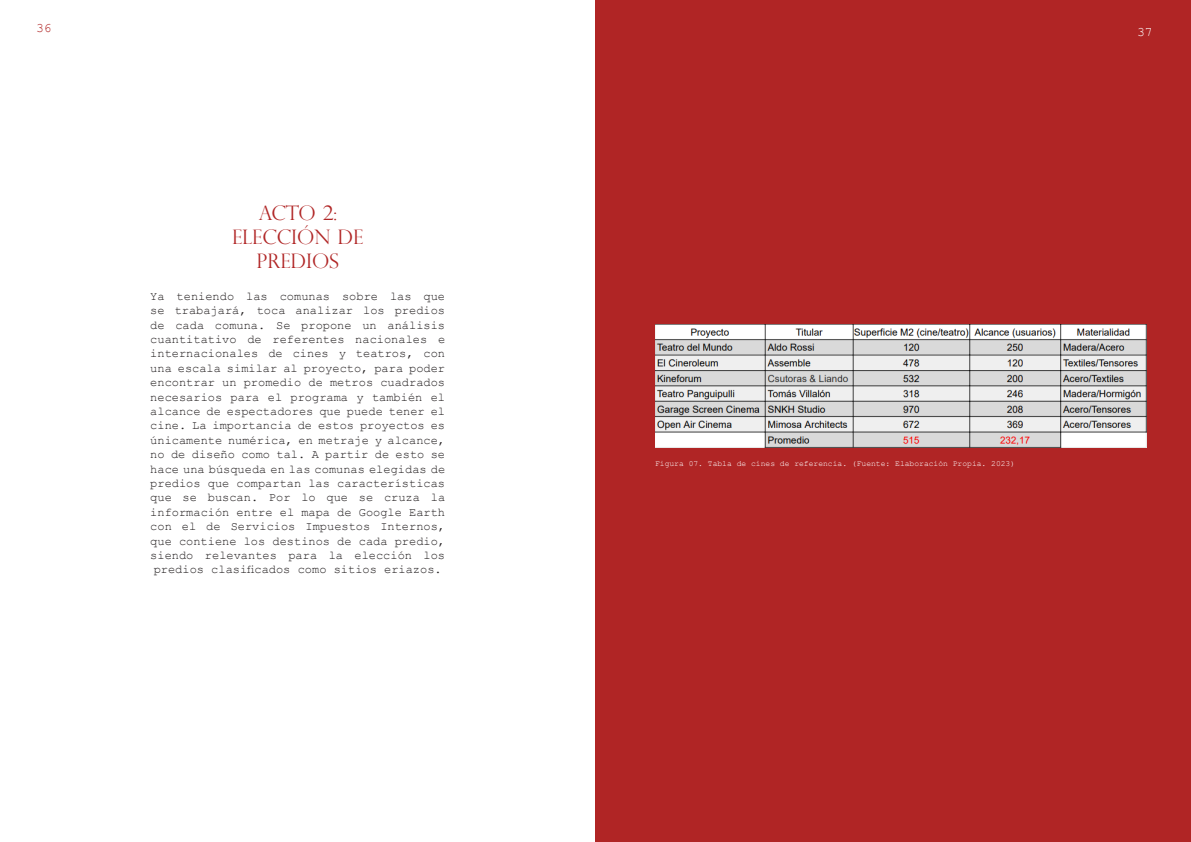
<style>
.page{position:relative;width:1191px;height:842px;background:#fff}
.page>*{position:absolute;margin:0;border:0;box-sizing:border-box;transform-origin:0 0}
.t1{font:300 20px "Perpetua Titling";color:#b02525}
.t2{font:13px "Courier New";color:#b02525}
.t3{font:13px "Courier New";color:#fff}
.t4{font:12px/14.4px "Courier New";color:#231f20;text-align:justify}
.t5{font:8px "Courier New";color:#fff}
</style>
<div class="page">
<div style="left:595px;top:0;width:596px;height:842px;background:#b02525"></div>
<img style="left:655px;top:325px;width:491px;height:123px">
<p class="t2" style="left:36px;top:20px;width:17px">36</p>
<p class="t1" style="left:259px;top:200px;width:79px">ACTO 2:</p>
<p class="t1" style="left:232px;top:224px;width:133px">ELECCIÓN DE</p>
<p class="t1" style="left:256px;top:248px;width:84px">PREDIOS</p>
<p class="t4" style="left:150px;top:288px;width:296px">Ya teniendo las comunas sobre las que se trabajará, toca analizar los predios de cada comuna. Se propone un análisis cuantitativo de referentes nacionales e internacionales de cines y teatros, con una escala similar al proyecto, para poder encontrar un promedio de metros cuadrados necesarios para el programa y también el alcance de espectadores que puede tener el cine. La importancia de estos proyectos es únicamente numérica, en metraje y alcance, no de diseño como tal. A partir de esto se hace una búsqueda en las comunas elegidas de predios que compartan las características que se buscan. Por lo que se cruza la información entre el mapa de Google Earth con el de Servicios Impuestos Internos, que contiene los destinos de cada predio, siendo relevantes para la elección los predios clasificados como sitios eriazos.</p>
<p class="t3" style="left:1137px;top:24px;width:17px">37</p>
<p class="t5" style="left:655px;top:459px;width:361px">Figura 07. Tabla de cines de referencia. (Fuente: Elaboración Propia. 2023)</p>
</div>
